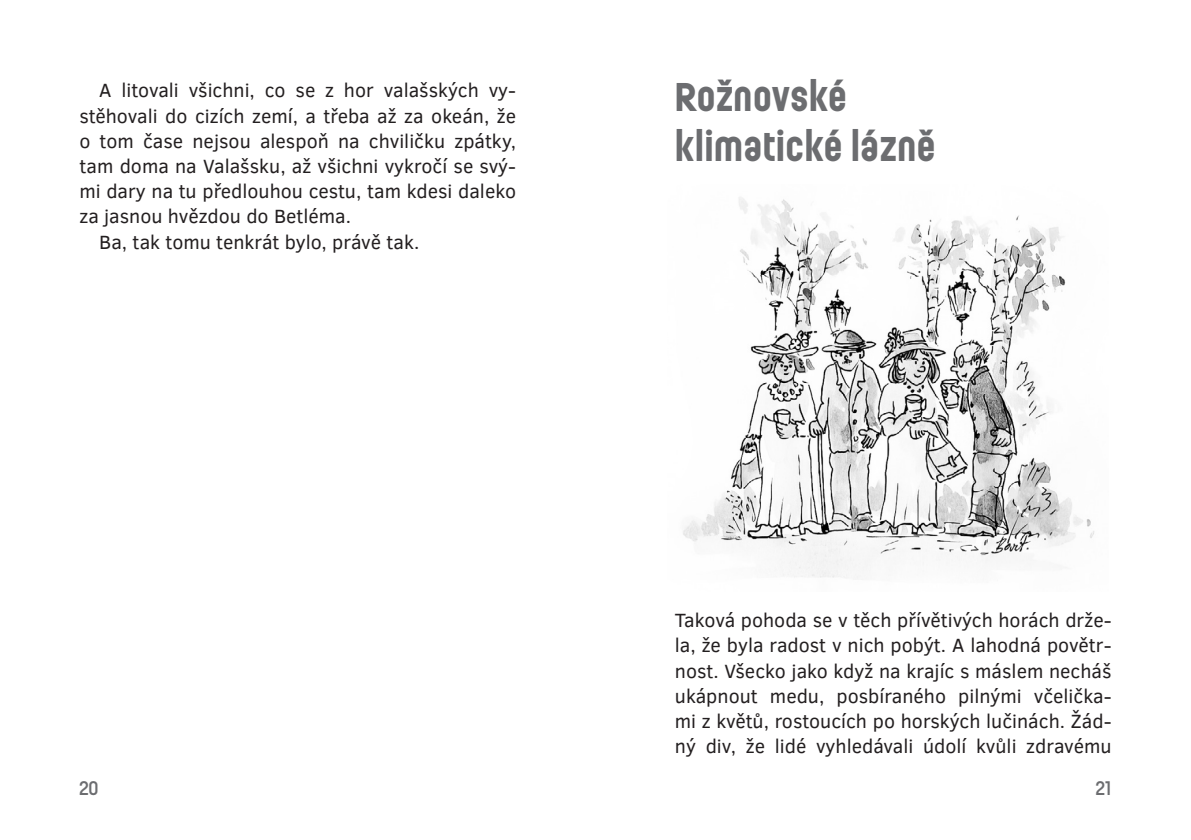
<style>
.page{position:relative;width:1191px;height:840px;background:#fff}
.page>*{position:absolute;margin:0;border:0;box-sizing:border-box;transform-origin:0 0}
.Kapitola{font:700 40px/50.4px "Ladislav";color:#6c6d70}
.Text-deleni-Lepsi-me{font:19.6px/25.2px "Clear Sans";color:#231f20;text-align:justify}
.Text_1__odstavec{font:19.6px/25.2px "Clear Sans";color:#231f20;text-align:justify}
.t1{font:600 19.6px "Ladislav";color:#6c6d70}
</style>
<div class="page">
<img style="left:683px;top:197px;width:412px;height:382px">
<p class="Text-deleni-Lepsi-me" style="left:79px;top:78px;width:438px;text-indent:20px">A litovali všichni, co se z hor valašských vy&shy;stěhovali do cizích zemí, a třeba až za okeán, že o tom čase nejsou alespoň na chviličku zpátky, tam doma na Valašsku, až všichni vykročí se svý&shy;mi dary na tu předlouhou cestu, tam kdesi daleko za jasnou hvězdou do Betléma.</p>
<p class="Text-deleni-Lepsi-me" style="left:99px;top:229px;width:322px">Ba, tak tomu tenkrát bylo, právě tak.</p>
<p class="Kapitola" style="left:675px;top:70px;width:262px">Rožnovské klimatické lázně</p>
<p class="Text_1__odstavec" style="left:675px;top:607px;width:438px">Taková pohoda se v těch přívětivých horách drže&shy;la, že byla radost v nich pobýt. A lahodná povětr&shy;nost. Všecko jako když na krajíc s máslem necháš ukápnout medu, posbíraného pilnými včelička&shy;mi z květů, rostoucích po horských lučinách. Žád&shy;ný div, že lidé vyhledávali údolí kvůli zdravému</p>
<p class="t1" style="left:79px;top:775px;width:21px">20</p>
<p class="t1" style="left:1096px;top:775px;width:17px">21</p>
</div>
